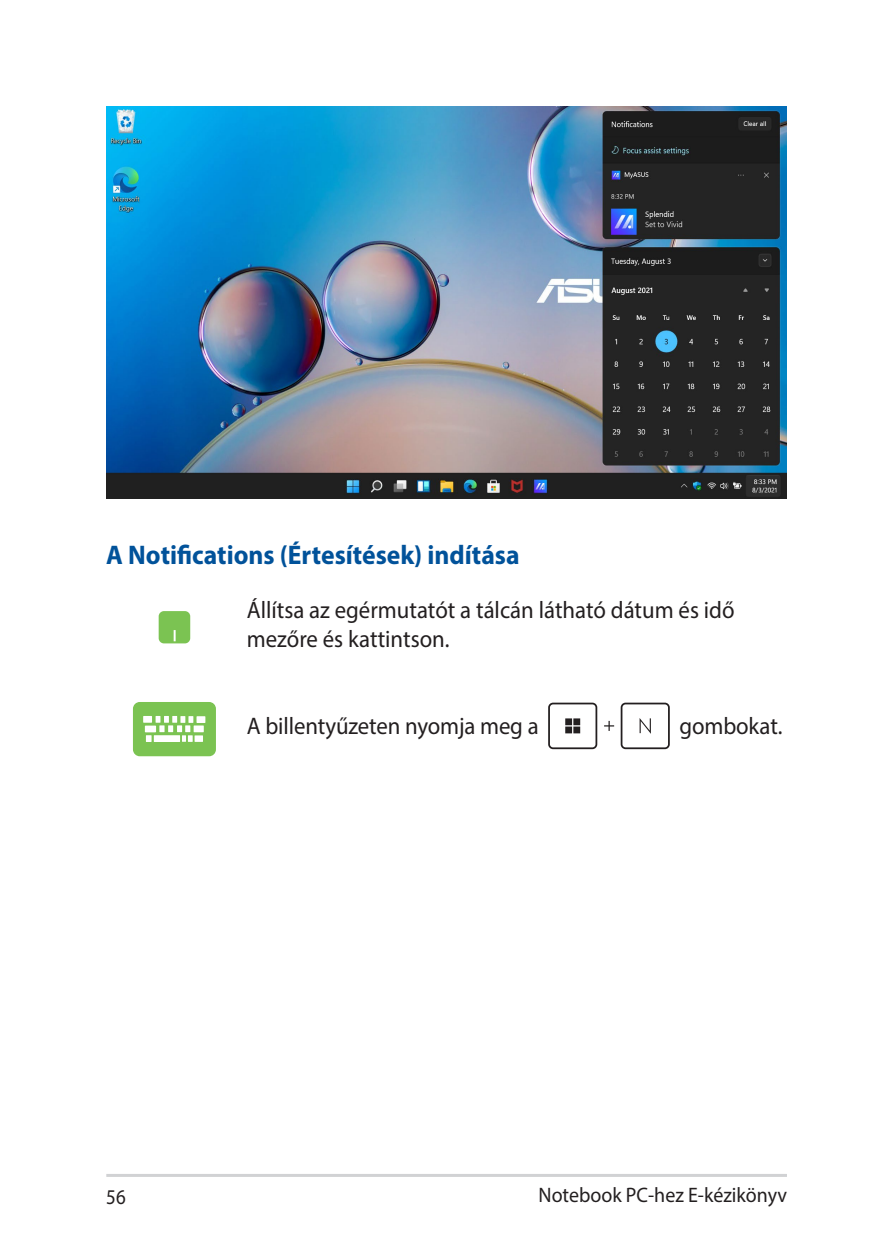
<style>
.page{position:relative;width:893px;height:1259px;background:#fff}
.page>*{position:absolute;margin:0;border:0;box-sizing:border-box;transform-origin:0 0}
.t1{font:700 27px "Myriad Pro";color:#01529a;scale:.95 1}
.t2{font:24px/28.8px "Myriad Pro";color:#231f20;scale:.95 1}
.t3{font:21px "Myriad Pro";color:#231f20;scale:.95 1}
.t4{font:21px "Myriad Pro";color:#231f20;scale:.9 1}
</style>
<div class="page">
<hr style="left:106px;top:1174px;width:681px;height:3px;background:#d1d2d4">
<div style="left:159px;top:611px;width:31px;height:32px;background:#7bc352;border-radius:5px"></div>
<svg style="left:174px;top:630px;width:2px;height:11px"></svg>
<div style="left:134px;top:703px;width:81px;height:52px;background:#7bc352;border-radius:6px"></div>
<div style="left:133px;top:702px;width:83px;height:54px;border:2px solid #7bc352;border-radius:6px"></div>
<div style="left:197px;top:716px;width:8px;height:7px;background:#fff"></div>
<div style="left:145px;top:725px;width:11px;height:7px;background:#fff"></div>
<div style="left:146px;top:735px;width:6px;height:7px;background:#fff"></div>
<div style="left:154px;top:735px;width:26px;height:7px;background:#fff"></div>
<div style="left:194px;top:725px;width:10px;height:7px;background:#fff"></div>
<svg style="left:156px;top:716px;width:37px;height:26px"></svg>
<div style="left:195px;top:735px;width:8px;height:7px;background:#fff"></div>
<div style="left:143px;top:716px;width:9px;height:6px;background:#fff"></div>
<div style="left:621px;top:702px;width:49px;height:47px;border:2px solid #231f20;border-radius:4px"></div>
<svg style="left:604px;top:721px;width:10px;height:10px"></svg>
<div style="left:548px;top:702px;width:49px;height:47px;border:2px solid #231f20;border-radius:4px"></div>
<svg style="left:640px;top:718px;width:11px;height:16px"></svg>
<div style="left:565px;top:726px;width:7px;height:7px;background:#231f20"></div>
<div style="left:573px;top:718px;width:7px;height:7px;background:#231f20"></div>
<div style="left:565px;top:718px;width:7px;height:7px;background:#231f20"></div>
<div style="left:573px;top:726px;width:7px;height:7px;background:#231f20"></div>
<img style="left:106px;top:106px;width:681px;height:393px">
<p class="t1" style="left:106px;top:537px;width:436px">A Notifications (Értesítések) indítása</p>
<p class="t2" style="left:247px;top:595px;width:515px">Állítsa az egérmutatót a tálcán látható dátum és idő mezőre és kattintson.</p>
<p class="t2" style="left:247px;top:711px;width:309px">A billentyűzeten nyomja meg a</p>
<p class="t2" style="left:679px;top:711px;width:110px">gombokat.</p>
<p class="t4" style="left:106px;top:1184px;width:23px">56</p>
<p class="t3" style="left:539px;top:1182px;width:263px">Notebook PC-hez E-kézikönyv</p>
</div>
